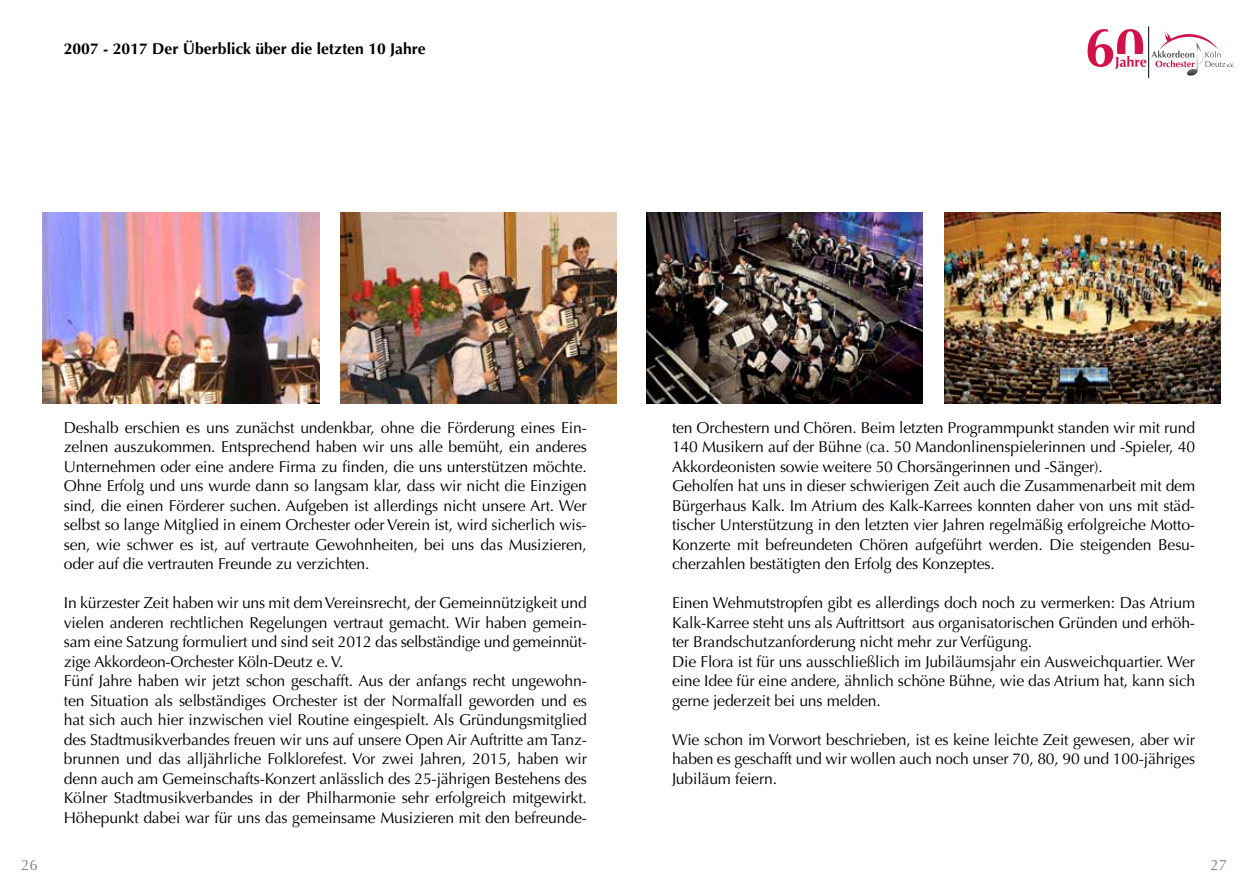
<style>
.page{position:relative;width:1259px;height:893px;background:#fff}
.page>*{position:absolute;margin:0;border:0;box-sizing:border-box;transform-origin:0 0}
.t1{font:15.75px/19.5px "Optima";letter-spacing:-.01em;color:#000}
.t2{font:700 15.75px "Optima";color:#000}
.t3{font:15px "Optima";color:#808285}
</style>
<div class="page">
<svg style="left:1087px;top:29px;width:146px;height:47px"></svg>
<hr style="left:1148px;top:26px;width:1px;height:52px;background:#000">
<img style="left:43px;top:213px;width:276px;height:191px">
<img style="left:340px;top:213px;width:277px;height:191px">
<img style="left:646px;top:213px;width:277px;height:191px">
<img style="left:944px;top:213px;width:276px;height:191px">
<p class="t2" style="left:64px;top:39px;width:363px">2007 - 2017 Der Überblick über die letzten 10 Jahre</p>
<p class="t1" style="left:64px;top:418px;width:525px;text-align:justify">Deshalb erschien es uns zunächst undenkbar, ohne die Förderung eines Ein&shy;zelnen auszukommen. Entsprechend haben wir uns alle bemüht, ein anderes Unternehmen oder eine andere Firma zu finden, die uns unterstützen möchte.<br>Ohne Erfolg und uns wurde dann so langsam klar, dass wir nicht die Einzigen sind, die einen Förderer suchen. Aufgeben ist allerdings nicht unsere Art. Wer selbst so lange Mitglied in einem Orchester oder Verein ist, wird sicherlich wis&shy;sen, wie schwer es ist, auf vertraute Gewohnheiten, bei uns das Musizieren, oder auf die vertrauten Freunde zu verzichten.</p>
<p class="t1" style="left:64px;top:593px;width:525px">In kürzester Zeit haben wir uns mit dem Vereinsrecht, der Gemeinnützigkeit und vielen anderen rechtlichen Regelungen vertraut gemacht. Wir haben gemein&shy;sam eine Satzung formuliert und sind seit 2012 das selbständige und gemeinnüt&shy;zige Akkordeon-Orchester Köln-Deutz e. V.<br>Fünf Jahre haben wir jetzt schon geschafft. Aus der anfangs recht ungewohn&shy;ten Situation als selbständiges Orchester ist der Normalfall geworden und es hat sich auch hier inzwischen viel Routine eingespielt. Als Gründungsmitglied des Stadtmusikverbandes freuen wir uns auf unsere Open Air Auftritte am Tanz&shy;brunnen und das alljährliche Folklorefest. Vor zwei Jahren, 2015, haben wir denn auch am Gemeinschafts-Konzert anlässlich des 25-jährigen Bestehens des Kölner Stadtmusikverbandes in der Philharmonie sehr erfolgreich mitgewirkt.<br>Höhepunkt dabei war für uns das gemeinsame Musizieren mit den befreunde-</p>
<p class="t1" style="left:672px;top:418px;width:525px">ten Orchestern und Chören. Beim letzten Programmpunkt standen wir mit rund 140 Musikern auf der Bühne (ca. 50 Mandonlinenspielerinnen und -Spieler, 40<br>Akkordeonisten sowie weitere 50 Chorsängerinnen und -Sänger).<br>Geholfen hat uns in dieser schwierigen Zeit auch die Zusammenarbeit mit dem Bürgerhaus Kalk. Im Atrium des Kalk-Karrees konnten daher von uns mit städ&shy;tischer Unterstützung in den letzten vier Jahren regelmäßig erfolgreiche Motto-Konzerte mit befreundeten Chören aufgeführt werden. Die steigenden Besu&shy;cherzahlen bestätigten den Erfolg des Konzeptes.</p>
<p class="t1" style="left:672px;top:593px;width:525px">Einen Wehmutstropfen gibt es allerdings doch noch zu vermerken: Das Atrium Kalk-Karree steht uns als Auftrittsort aus organisatorischen Gründen und erhöh&shy;ter Brandschutzanforderung nicht mehr zur Verfügung.<br>Die Flora ist für uns ausschließlich im Jubiläumsjahr ein Ausweichquartier. Wer eine Idee für eine andere, ähnlich schöne Bühne, wie das Atrium hat, kann sich gerne jederzeit bei uns melden.</p>
<p class="t1" style="left:672px;top:730px;width:525px;text-align:justify">Wie schon im Vorwort beschrieben, ist es keine leichte Zeit gewesen, aber wir haben es geschafft und wir wollen auch noch unser 70, 80, 90 und 100-jähriges Jubiläum feiern.</p>
<p class="t3" style="left:21px;top:856px;width:18px">26</p>
<p class="t3" style="left:1210px;top:856px;width:18px">27</p>
</div>
